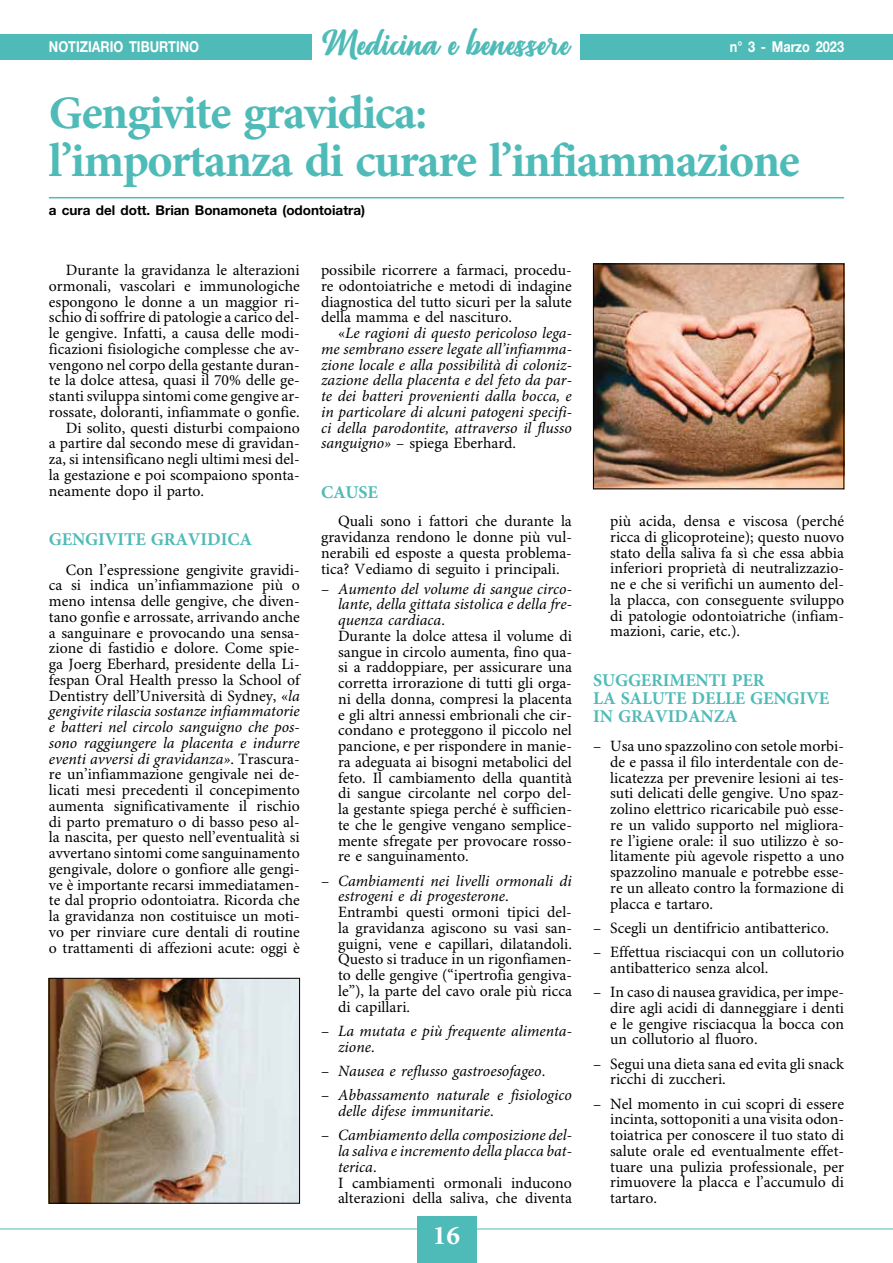
<style>
.page{position:relative;width:893px;height:1263px;background:#fff}
.page>*{position:absolute;margin:0;border:0;box-sizing:border-box;transform-origin:0 0}
.t1{font:700 48px/48px "Minion Pro";letter-spacing:-.03em;color:#4fbbb8}
.t2{font:36px "Richardine";letter-spacing:.01em;color:#4fbbb8}
.t3{font:700 27px "Minion Pro";color:#fff}
.t4{font:700 18px/18px "Minion Pro";letter-spacing:-.01em;color:#4fbbb8}
.t5{font:15.75px/15.8px "Minion Pro";color:#000;text-align:justify}
.t6{font:italic 15.75px/15.8px "Minion Pro";color:#000}
.t7{font:700 15px "Helvetica Neue LT Std";color:#fff;scale:.85 1}
.t8{font:700 13.5px "Helvetica Neue LT Std";color:#000}
.s1{font-size:46.5px}
.s2{font-style:italic}
.s3{font-style:normal}
</style>
<div class="page">
<hr style="left:0;top:1228px;width:893px;height:1px;background:#4fbbb8">
<div style="left:0;top:34px;width:893px;height:26px;background:#4fbbb8"></div>
<div style="left:417px;top:1216px;width:59px;height:47px;background:#4fbbb8"></div>
<div style="left:313px;top:0;width:267px;height:68px;background:#fff"></div>
<hr style="left:49px;top:197px;width:795px;height:1px;background:#4fbbb8">
<img style="left:51px;top:980px;width:247px;height:221px">
<div style="left:49px;top:978px;width:251px;height:225px;border:1px solid #000"></div>
<img style="left:595px;top:266px;width:247px;height:221px">
<div style="left:593px;top:264px;width:251px;height:225px;border:1px solid #000"></div>
<h2 class="t2" style="left:322px;top:22px;width:250px">Medicina e benessere</h2>
<p class="t7" style="left:49px;top:38px;width:178px">NOTIZIARIO TIBURTINO</p>
<p class="t7" style="left:730px;top:38px;width:136px">n° 3 - Marzo 2023</p>
<h1 class="t1" style="left:49px;top:91px;width:752px"><span class="s1">G</span>engivite gravidica:<br>l’importanza di curare l’infiammazione</h1>
<p class="t8" style="left:49px;top:202px;width:318px">a cura del dott. Brian Bonamoneta (odontoiatra)</p>
<p class="t5" style="left:66px;top:263px;width:235px">Durante la gravidanza le alterazioni</p>
<p class="t5" style="left:49px;top:279px;width:252px">ormonali, vascolari e immunologiche</p>
<p class="t5" style="left:49px;top:294px;width:252px">espongono le donne a un maggior ri-</p>
<p class="t5" style="left:49px;top:310px;width:252px">schio di soffrire di patologie a carico del-</p>
<p class="t5" style="left:49px;top:326px;width:252px">le gengive. Infatti, a causa delle modi-</p>
<p class="t5" style="left:49px;top:342px;width:252px">ficazioni fisiologiche complesse che av-</p>
<p class="t5" style="left:49px;top:357px;width:252px">vengono nel corpo della gestante duran-</p>
<p class="t5" style="left:49px;top:373px;width:252px">te la dolce attesa, quasi il 70% delle ge-</p>
<p class="t5" style="left:49px;top:389px;width:252px">stanti sviluppa sintomi come gengive ar-</p>
<p class="t5" style="left:49px;top:405px;width:252px">rossate, doloranti, infiammate o gonfie.</p>
<p class="t5" style="left:66px;top:420px;width:235px">Di solito, questi disturbi compaiono</p>
<p class="t5" style="left:49px;top:436px;width:252px">a partire dal secondo mese di gravidan-</p>
<p class="t5" style="left:49px;top:452px;width:252px">za, si intensificano negli ultimi mesi del-</p>
<p class="t5" style="left:49px;top:468px;width:252px">la gestazione e poi scompaiono sponta-</p>
<p class="t5" style="left:49px;top:483px;width:157px">neamente dopo il parto.</p>
<p class="t4" style="left:49px;top:531px;width:205px">GENGIVITE GRAVIDICA</p>
<p class="t5" style="left:49px;top:562px;width:252px;text-indent:17px">Con l’espressione gengivite gravidi&shy;ca si indica un’infiammazione più o meno intensa delle gengive, che diven&shy;tano gonfie e arrossate, arrivando anche a sanguinare e provocando una sensa&shy;zione di fastidio e dolore. Come spie&shy;ga Joerg Eberhard, presidente della Li&shy;fespan Oral Health presso la School of Dentistry dell’Università di Sydney, «<span class="s2">la gengivite rilascia sostanze infiammatorie e batteri nel circolo sanguigno che pos&shy;sono raggiungere la placenta e indurre eventi avversi di gravidanza»</span>. Trascura&shy;re un’infiammazione gengivale nei de&shy;licati mesi precedenti il concepimento aumenta significativamente il rischio di parto prematuro o di basso peso al&shy;la nascita, per questo nell’eventualità si avvertano sintomi come sanguinamento gengivale, dolore o gonfiore alle gengi&shy;ve è importante recarsi immediatamen&shy;te dal proprio odontoiatra. Ricorda che la gravidanza non costituisce un moti&shy;vo per rinviare cure dentali di routine o trattamenti di affezioni acute: oggi è</p>
<p class="t5" style="left:321px;top:263px;width:252px">possibile ricorrere a farmaci, procedu&shy;re odontoiatriche e metodi di indagine diagnostica del tutto sicuri per la salute della mamma e del nascituro.</p>
<p class="t6" style="left:321px;top:326px;width:252px;text-align:justify;text-indent:17px"><span class="s3">«</span>Le ragioni di questo pericoloso lega&shy;me sembrano essere legate all’infiamma&shy;zione locale e alla possibilità di coloniz&shy;zazione della placenta e del feto da par&shy;te dei batteri provenienti dalla bocca, e in particolare di alcuni patogeni specifi&shy;ci della parodontite, attraverso il flusso sanguigno» <span class="s3">– spiega Eberhard.</span></p>
<p class="t4" style="left:321px;top:484px;width:58px">CAUSE</p>
<p class="t5" style="left:321px;top:514px;width:252px;text-indent:17px">Quali sono i fattori che durante la gravidanza rendono le donne più vul&shy;nerabili ed esposte a questa problema&shy;tica? Vediamo di seguito i principali.</p>
<p class="t5" style="left:338px;top:581px;width:235px;text-align:left;text-indent:-17px">– <span class="s2">Aumento del volume di sangue circo&shy;lante, della gittata sistolica e della fre&shy;quenza cardiaca</span>.<br>Durante la dolce attesa il volume di sangue in circolo aumenta, fino qua&shy;si a raddoppiare, per assicurare una corretta irrorazione di tutti gli orga&shy;ni della donna, compresi la placenta e gli altri annessi embrionali che cir&shy;condano e proteggono il piccolo nel pancione, e per rispondere in manie&shy;ra adeguata ai bisogni metabolici del feto. Il cambiamento della quantità di sangue circolante nel corpo del&shy;la gestante spiega perché è sufficien&shy;te che le gengive vengano semplice&shy;mente sfregate per provocare rosso&shy;re e sanguinamento.</p>
<p class="t5" style="left:338px;top:873px;width:235px;text-align:left;text-indent:-17px">– <span class="s2">Cambiamenti nei livelli ormonali di estrogeni e di progesterone</span>.<br>Entrambi questi ormoni tipici del&shy;la gravidanza agiscono su vasi san&shy;guigni, vene e capillari, dilatandoli.<br>Questo si traduce in un rigonfiamen&shy;to delle gengive (“ipertrofia gengiva&shy;le”), la parte del cavo orale più ricca di capillari.</p>
<p class="t6" style="left:338px;top:1024px;width:235px;text-indent:-17px"><span class="s3">–</span> La mutata e più frequente alimenta&shy;zione<span class="s3">.</span></p>
<p class="t6" style="left:321px;top:1064px;width:226px"><span class="s3">–</span> Nausea e reflusso gastroesofageo<span class="s3">.</span></p>
<p class="t6" style="left:338px;top:1088px;width:235px;text-indent:-17px"><span class="s3">–</span> Abbassamento naturale e fisiologico delle difese immunitarie<span class="s3">.</span></p>
<p class="t6" style="left:338px;top:1128px;width:235px;text-indent:-17px"><span class="s3">–</span> Cambiamento della composizione del&shy;la saliva e incremento della placca bat&shy;terica<span class="s3">.<br>I cambiamenti ormonali inducono alterazioni della saliva, che diventa</span></p>
<h3 class="t3" style="left:433px;top:1219px;width:28px">16</h3>
<p class="t5" style="left:610px;top:514px;width:235px">più acida, densa e viscosa (perché ricca di glicoproteine); questo nuovo stato della saliva fa sì che essa abbia inferiori proprietà di neutralizzazio&shy;ne e che si verifichi un aumento del&shy;la placca, con conseguente sviluppo di patologie odontoiatriche (infiam&shy;mazioni, carie, etc.).</p>
<p class="t4" style="left:593px;top:672px;width:237px">SUGGERIMENTI PER<br>LA SALUTE DELLE GENGIVE<br>IN GRAVIDANZA</p>
<p class="t5" style="left:610px;top:739px;width:235px;text-indent:-17px">– Usa uno spazzolino con setole morbi&shy;de e passa il filo interdentale con de&shy;licatezza per prevenire lesioni ai tes&shy;suti delicati delle gengive. Uno spaz&shy;zolino elettrico ricaricabile può esse&shy;re un valido supporto nel migliora&shy;re l’igiene orale: il suo utilizzo è so&shy;litamente più agevole rispetto a uno spazzolino manuale e potrebbe esse&shy;re un alleato contro la formazione di placca e tartaro.</p>
<p class="t5" style="left:593px;top:921px;width:237px">– Scegli un dentifricio antibatterico.</p>
<p class="t5" style="left:610px;top:945px;width:235px;text-indent:-17px">– Effettua risciacqui con un collutorio antibatterico senza alcol.</p>
<p class="t5" style="left:610px;top:985px;width:235px;text-indent:-17px">– In caso di nausea gravidica, per impe&shy;dire agli acidi di danneggiare i denti e le gengive risciacqua la bocca con un collutorio al fluoro.</p>
<p class="t5" style="left:610px;top:1056px;width:235px;text-indent:-17px">– Segui una dieta sana ed evita gli snack ricchi di zuccheri.</p>
<p class="t5" style="left:610px;top:1096px;width:235px;text-indent:-17px">– Nel momento in cui scopri di essere incinta, sottoponiti a una visita odon&shy;toiatrica per conoscere il tuo stato di salute orale ed eventualmente effet&shy;tuare una pulizia professionale, per rimuovere la placca e l’accumulo di tartaro.</p>
</div>
